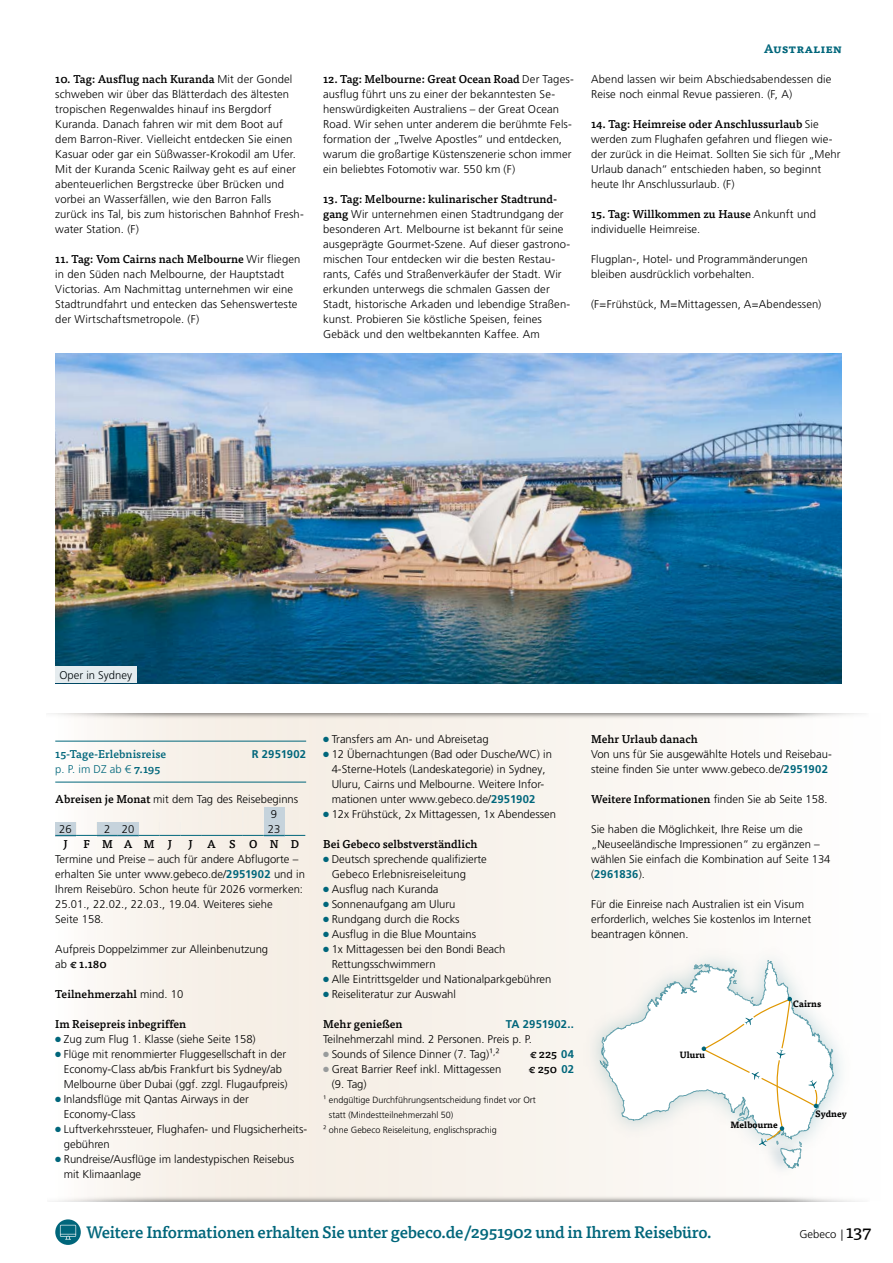
<style>
.page{position:relative;width:893px;height:1263px;background:#fff}
.page>*{position:absolute;margin:0;border:0;box-sizing:border-box;transform-origin:0 0}
.t1{font:500 16.5px "Tisa OT";letter-spacing:-.02em;color:#00667b}
.t2{font:700 12px "Tisa OT";color:#00667b}
.t3{font:300 11.25px/15px "Frutiger LT Pro";color:#000}
.t4{font:500 11.25px "Tisa OT";color:#000}
.t5{font:500 11.25px "Tisa OT";color:#00667b}
.t6{font:700 11.25px "Frutiger LT Pro";letter-spacing:.015em;color:#00667b}
.t7{font:300 11.25px "Frutiger LT Pro";color:#00667b}
.t8{font:300 9px "Frutiger LT Pro";color:#000}
.t9{font:700 9px "Tisa OT";color:#000}
.s1{font-family:"Frutiger LT Pro";font-weight:300}
.s2{font-family:"Tisa OT";font-weight:500}
.s3{font-weight:700;color:#00667b}
.s4{color:#00667b}
.s5{color:#989b9c}
.s6{font-family:"Frutiger LT Pro";font-weight:700;color:#00667b}
.s7{font-family:"Tisa OT";font-weight:400;font-size:18px}
</style>
<div class="page">
<svg style="left:55px;top:721px;width:634px;height:472px"></svg>
<hr style="left:55px;top:741px;width:251px;height:1px;background:#00667b">
<hr style="left:55px;top:782px;width:251px;height:1px;background:#00667b">
<div style="left:264px;top:807px;width:20px;height:14px;background:#c6d3dc"></div>
<svg style="left:55px;top:809px;width:250px;height:27px"></svg>
<img style="left:575px;top:934px;width:266px;height:231px">
<svg style="left:600px;top:960px;width:234px;height:209px"></svg>
<svg style="left:55px;top:1219px;width:26px;height:26px"></svg>
<svg style="left:60px;top:1225px;width:16px;height:15px"></svg>
<img style="left:55px;top:353px;width:787px;height:330px">
<div style="left:55px;top:666px;width:81px;height:17px;background:#e5ecef"></div>
<p class="t4" style="left:55px;top:72px;width:239px">10. Tag: Ausflug nach Kuranda <span class="s1">Mit der Gondel</span></p>
<p class="t3" style="left:55px;top:87px;width:250px">schweben wir über das Blätterdach des ältesten tropischen Regenwaldes hinauf ins Bergdorf Kuranda. Danach fahren wir mit dem Boot auf dem Barron-River. Vielleicht entdecken Sie einen Kasuar oder gar ein Süßwasser-Krokodil am Ufer.<br>Mit der Kuranda Scenic Railway geht es auf einer abenteuerlichen Bergstrecke über Brücken und vorbei an Wasserfällen, wie den Barron Falls zurück ins Tal, bis zum historischen Bahnhof Fresh&shy;water Station. (F)</p>
<p class="t4" style="left:55px;top:252px;width:247px">11. Tag: Vom Cairns nach Melbourne <span class="s1">Wir fliegen</span></p>
<p class="t3" style="left:55px;top:267px;width:244px">in den Süden nach Melbourne, der Hauptstadt Victorias. Am Nachmittag unternehmen wir eine Stadtrundfahrt und entecken das Sehenswerteste der Wirtschaftsmetropole. (F)</p>
<p class="t4" style="left:323px;top:72px;width:252px">12. Tag: Melbourne: Great Ocean Road <span class="s1">Der Tages-</span></p>
<p class="t3" style="left:323px;top:87px;width:250px">ausflug führt uns zu einer der bekanntesten Se&shy;henswürdigkeiten Australiens – der Great Ocean Road. Wir sehen unter anderem die berühmte Fels&shy;formation der „Twelve Apostles“ und entdecken, warum die großartige Küstenszenerie schon immer ein beliebtes Fotomotiv war. 550 km (F)</p>
<p class="t4" style="left:323px;top:192px;width:236px">13. Tag: Melbourne: kulinarischer Stadtrund-</p>
<p class="t3" style="left:323px;top:207px;width:249px"><span class="s2">gang</span> Wir unternehmen einen Stadtrundgang der besonderen Art. Melbourne ist bekannt für seine ausgeprägte Gourmet-Szene. Auf dieser gastrono&shy;mischen Tour entdecken wir die besten Restau&shy;rants, Cafés und Straßenverkäufer der Stadt. Wir erkunden unterwegs die schmalen Gassen der Stadt, historische Arkaden und lebendige Straßen&shy;kunst. Probieren Sie köstliche Speisen, feines Gebäck und den weltbekannten Kaffee. Am</p>
<p class="t2" style="left:764px;top:41px;width:80px">Australien</p>
<p class="t3" style="left:591px;top:72px;width:242px">Abend lassen wir beim Abschiedsabendessen die<br>Reise noch einmal Revue passieren. (F, A)</p>
<p class="t4" style="left:591px;top:117px;width:229px">14. Tag: Heimreise oder Anschlussurlaub <span class="s1">Sie</span></p>
<p class="t3" style="left:591px;top:132px;width:251px">werden zum Flughafen gefahren und fliegen wie&shy;der zurück in die Heimat. Sollten Sie sich für „Mehr Urlaub danach“ entschieden haben, so beginnt heute Ihr Anschlussurlaub. (F)</p>
<p class="t4" style="left:591px;top:207px;width:227px">15. Tag: Willkommen zu Hause <span class="s1">Ankunft und</span></p>
<p class="t3" style="left:591px;top:222px;width:111px">individuelle Heimreise.</p>
<p class="t3" style="left:591px;top:252px;width:218px">Flugplan-, Hotel- und Programmänderungen bleiben ausdrücklich vorbehalten.</p>
<p class="t3" style="left:591px;top:297px;width:232px">(F=Frühstück, M=Mittagessen, A=Abendessen)</p>
<p class="t3" style="left:60px;top:668px;width:74px">Oper in Sydney</p>
<p class="t5" style="left:55px;top:747px;width:112px">15-Tage-Erlebnisreise</p>
<p class="t6" style="left:252px;top:748px;width:56px">R 2951902</p>
<p class="t7" style="left:55px;top:763px;width:107px">p. P. im DZ ab € <span class="s2">7.195</span></p>
<p class="t3" style="left:55px;top:792px;width:244px"><span class="s2">Abreisen je Monat</span> mit dem Tag des Reisebeginns</p>
<p class="t3" style="left:271px;top:807px;width:8px">9</p>
<p class="t3" style="left:59px;top:822px;width:14px">26</p>
<p class="t3" style="left:104px;top:822px;width:32px">2 20</p>
<p class="t3" style="left:268px;top:822px;width:14px">23</p>
<p class="t4" style="left:64px;top:837px;width:6px">J</p>
<p class="t4" style="left:83px;top:837px;width:90px">FMAM J</p>
<p class="t4" style="left:189px;top:837px;width:6px">J</p>
<p class="t4" style="left:207px;top:837px;width:93px">ASOND</p>
<p class="t3" style="left:55px;top:852px;width:251px">Termine und Preise – auch für andere Abflugorte – erhalten Sie unter www.gebeco.de/<span class="s3">2951902</span> und in Ihrem Reisebüro. Schon heute für 2026 vormerken:<br>25.01., 22.02., 22.03., 19.04. Weiteres siehe<br>Seite 158.</p>
<p class="t3" style="left:55px;top:942px;width:214px">Aufpreis Doppelzimmer zur Alleinbenutzung</p>
<p class="t4" style="left:55px;top:957px;width:53px"><span class="s1">ab</span> € 1.180</p>
<p class="t4" style="left:55px;top:987px;width:130px">Teilnehmerzahl <span class="s1">mind. 10</span></p>
<p class="t4" style="left:55px;top:1017px;width:132px">Im Reisepreis inbegriffen</p>
<p class="t3" style="left:55px;top:1032px;width:202px"><span class="s4">●</span> Zug zum Flug 1. Klasse (siehe Seite 158)</p>
<p class="t3" style="left:64px;top:1047px;width:225px;text-indent:-9px"><span class="s4">●</span> Flüge mit renommierter Fluggesellschaft in der<br>Economy-Class ab/bis Frankfurt bis Sydney/ab<br>Melbourne über Dubai (ggf. zzgl. Flugaufpreis)</p>
<p class="t3" style="left:64px;top:1092px;width:187px;text-indent:-9px"><span class="s4">●</span> Inlandsflüge mit Qantas Airways in der<br>Economy-Class</p>
<p class="t3" style="left:64px;top:1122px;width:245px;text-indent:-9px"><span class="s4">●</span> Luftverkehrssteuer, Flughafen- und Flugsicherheits&shy;gebühren</p>
<p class="t3" style="left:64px;top:1152px;width:232px;text-indent:-9px"><span class="s4">●</span> Rundreise/Ausflüge im landestypischen Reisebus mit Klimaanlage</p>
<p class="t3" style="left:323px;top:732px;width:167px"><span class="s4">●</span> Transfers am An- und Abreisetag</p>
<p class="t3" style="left:332px;top:747px;width:222px;text-indent:-9px"><span class="s4">●</span> 12 Übernachtungen (Bad oder Dusche/WC) in 4-Sterne-Hotels (Landeskategorie) in Sydney, Uluru, Cairns und Melbourne. Weitere Infor&shy;mationen unter www.gebeco.de/<span class="s3">2951902</span></p>
<p class="t3" style="left:323px;top:807px;width:234px"><span class="s4">●</span> 12x Frühstück, 2x Mittagessen, 1x Abendessen</p>
<p class="t4" style="left:323px;top:837px;width:156px">Bei Gebeco selbstverständlich</p>
<p class="t3" style="left:332px;top:852px;width:157px;text-indent:-9px"><span class="s4">●</span> Deutsch sprechende qualifizierte<br>Gebeco Erlebnisreiseleitung</p>
<p class="t3" style="left:323px;top:882px;width:117px"><span class="s4">●</span> Ausflug nach Kuranda</p>
<p class="t3" style="left:323px;top:897px;width:134px"><span class="s4">●</span> Sonnenaufgang am Uluru</p>
<p class="t3" style="left:323px;top:912px;width:138px"><span class="s4">●</span> Rundgang durch die Rocks</p>
<p class="t3" style="left:323px;top:927px;width:154px"><span class="s4">●</span> Ausflug in die Blue Mountains</p>
<p class="t3" style="left:332px;top:942px;width:175px;text-indent:-9px"><span class="s4">●</span> 1x Mittagessen bei den Bondi Beach<br>Rettungsschwimmern</p>
<p class="t3" style="left:323px;top:972px;width:230px"><span class="s4">●</span> Alle Eintrittsgelder und Nationalparkgebühren</p>
<p class="t3" style="left:323px;top:987px;width:134px"><span class="s4">●</span> Reiseliteratur zur Auswahl</p>
<p class="t4" style="left:323px;top:1017px;width:81px">Mehr genießen</p>
<p class="t6" style="left:506px;top:1018px;width:70px">TA 2951902..</p>
<p class="t3" style="left:323px;top:1032px;width:210px">Teilnehmerzahl mind. 2 Personen. Preis p. P.</p>
<p class="t3" style="left:323px;top:1047px;width:178px"><span class="s5">●</span> Sounds of Silence Dinner (7. Tag)¹<sup>,</sup>²</p>
<p class="t4" style="left:530px;top:1047px;width:46px">€ 225 <span class="s6">04</span></p>
<p class="t3" style="left:332px;top:1062px;width:171px;text-indent:-9px"><span class="s5">●</span> Great Barrier Reef inkl. Mittagessen (9. Tag)</p>
<p class="t4" style="left:529px;top:1062px;width:47px">€ 250 <span class="s6">02</span></p>
<p class="t8" style="left:323px;top:1095px;width:214px">¹ endgültige Durchführungsentscheidung findet vor Ort</p>
<p class="t8" style="left:329px;top:1110px;width:126px">statt (Mindestteilnehmerzahl 50)</p>
<p class="t8" style="left:323px;top:1125px;width:175px">² ohne Gebeco Reiseleitung, englischsprachig</p>
<p class="t4" style="left:591px;top:732px;width:108px">Mehr Urlaub danach</p>
<p class="t3" style="left:591px;top:747px;width:242px">Von uns für Sie ausgewählte Hotels und Reisebau&shy;steine finden Sie unter www.gebeco.de/<span class="s3">2951902</span></p>
<p class="t4" style="left:591px;top:792px;width:238px">Weitere Informationen <span class="s1">finden Sie ab Seite 158.</span></p>
<p class="t3" style="left:591px;top:822px;width:241px">Sie haben die Möglichkeit, Ihre Reise um die „Neuseeländische Impressionen“ zu ergänzen – wählen Sie einfach die Kombination auf Seite 134 (<span class="s3">2961836</span>).</p>
<p class="t3" style="left:591px;top:897px;width:222px">Für die Einreise nach Australien ist ein Visum erforderlich, welches Sie kostenlos im Internet beantragen können.</p>
<p class="t9" style="left:679px;top:1049px;width:27px">Uluru</p>
<p class="t9" style="left:793px;top:998px;width:30px">Cairns</p>
<p class="t9" style="left:730px;top:1119px;width:49px">Melbourne</p>
<p class="t9" style="left:815px;top:1108px;width:33px">Sydney</p>
<h1 class="t1" style="left:86px;top:1222px;width:627px">Weitere Informationen erhalten Sie unter gebeco.de/2951902 und in Ihrem Reisebüro.</h1>
<p class="t3" style="left:799px;top:1227px;width:73px">Gebeco | <span class="s7">137</span></p>
</div>
